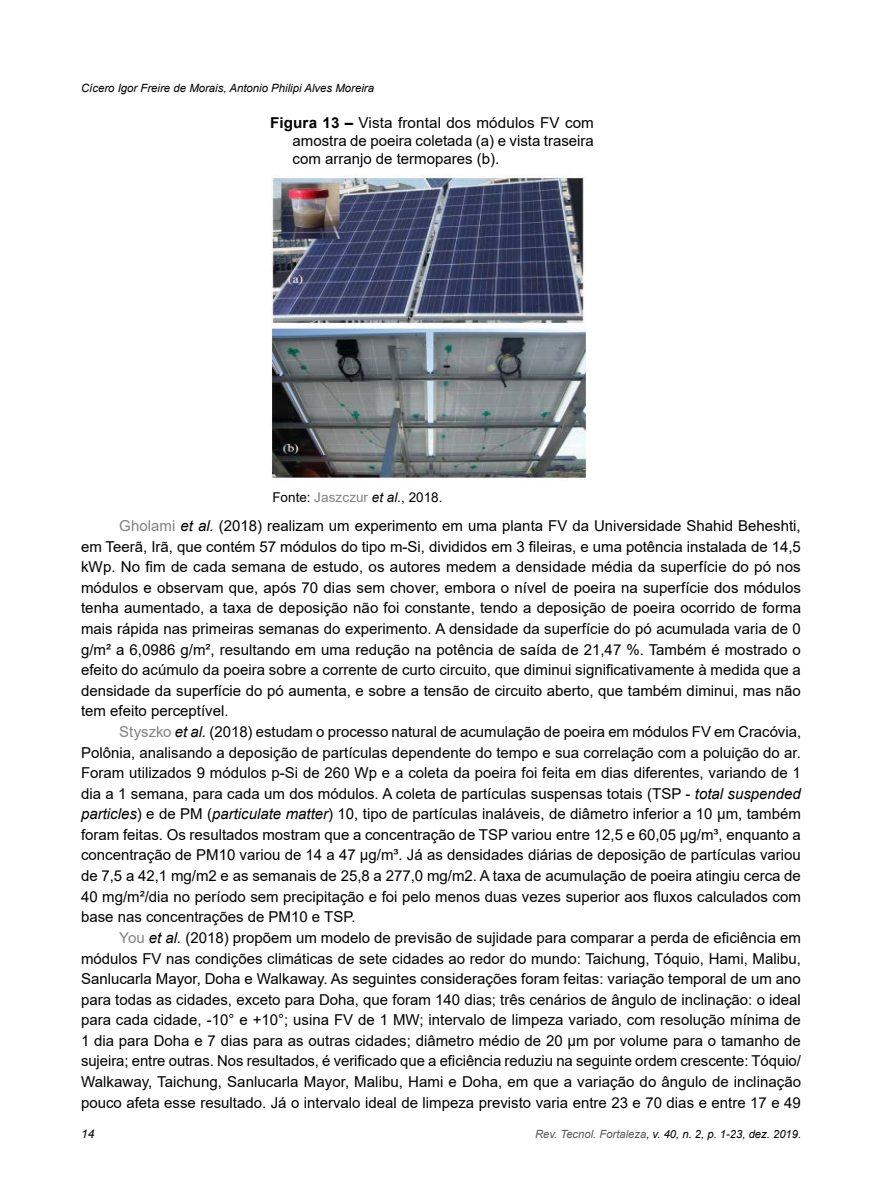
<style>
.page{position:relative;width:882px;height:1188px;background:#fff}
.page>*{position:absolute;margin:0;border:0;box-sizing:border-box;transform-origin:0 0}
.TEXTO{font:15px/20.5px "Arial";color:#000;text-align:justify}
.Figura{font:15px/18px "Arial";color:#000;text-align:justify}
.legenda{font:13.5px "Arial";color:#000}
.t1{font:italic 12px "Arial";color:#000}
.t2{font:italic 11.4px "Arial";color:#000}
.t3{font:italic 11.25px "Arial";color:#000}
.s1{font-weight:700}
.s2{color:#808285}
.s3{font-style:italic}
.s4{color:#58595b}
</style>
<div class="page">
<img style="left:270px;top:174px;width:316px;height:305px">
<p class="t2" style="left:81px;top:81px;width:295px">Cícero Igor Freire de Morais, Antonio Philipi Alves Moreira</p>
<p class="Figura" style="left:292px;top:113px;width:303px;text-indent:-22px"><span class="s1">Figura 13 –</span> Vista frontal dos módulos FV com amostra de poeira coletada (a) e vista traseira com arranjo de termopares (b).</p>
<p class="legenda" style="left:272px;top:488px;width:172px">Fonte: <span class="s2">Jaszczur</span> <span class="s3">et al.</span>, 2018.</p>
<p class="TEXTO" style="left:81px;top:516px;width:722px;text-indent:38px"><span class="s2">Gholami</span> <span class="s3">et al.</span> (2018) realizam um experimento em uma planta FV da Universidade Shahid Beheshti, em Teerã, Irã, que contém 57 módulos do tipo m-Si, divididos em 3 fileiras, e uma potência instalada de 14,5 kWp. No fim de cada semana de estudo, os autores medem a densidade média da superfície do pó nos módulos e observam que, após 70 dias sem chover, embora o nível de poeira na superfície dos módulos tenha aumentado, a taxa de deposição não foi constante, tendo a deposição de poeira ocorrido de forma mais rápida nas primeiras semanas do experimento. A densidade da superfície do pó acumulada varia de 0 g/m² a 6,0986 g/m², resultando em uma redução na potência de saída de 21,47 %. Também é mostrado o efeito do acúmulo da poeira sobre a corrente de curto circuito, que diminui significativamente à medida que a densidade da superfície do pó aumenta, e sobre a tensão de circuito aberto, que também diminui, mas não tem efeito perceptível.</p>
<p class="TEXTO" style="left:81px;top:722px;width:722px;text-indent:38px"><span class="s2">Styszko</span> <span class="s3">et al.</span> (2018) estudam o processo natural de acumulação de poeira em módulos FV em Cracóvia, Polônia, analisando a deposição de partículas dependente do tempo e sua correlação com a poluição do ar.<br>Foram utilizados 9 módulos p-Si de 260 Wp e a coleta da poeira foi feita em dias diferentes, variando de 1 dia a 1 semana, para cada um dos módulos. A coleta de partículas suspensas totais (TSP - <span class="s3">total suspended particles</span>) e de PM (<span class="s3">particulate matter</span>) 10, tipo de partículas inaláveis, de diâmetro inferior a 10 µm, também foram feitas. Os resultados mostram que a concentração de TSP variou entre 12,5 e 60,05 μg/m³, enquanto a concentração de PM10 variou de 14 a 47 μg/m³. Já as densidades diárias de deposição de partículas variou de 7,5 a 42,1 mg/m2 e as semanais de 25,8 a 277,0 mg/m2. A taxa de acumulação de poeira atingiu cerca de 40 mg/m²/dia no período sem precipitação e foi pelo menos duas vezes superior aos fluxos calculados com base nas concentrações de PM10 e TSP.</p>
<p class="TEXTO" style="left:81px;top:927px;width:722px;text-indent:38px"><span class="s2">You</span> <span class="s3">et al.</span> (2018) propõem um modelo de previsão de sujidade para comparar a perda de eficiência em módulos FV nas condições climáticas de sete cidades ao redor do mundo: Taichung, Tóquio, Hami, Malibu, Sanlucarla Mayor, Doha e Walkaway. As seguintes considerações foram feitas: variação temporal de um ano para todas as cidades, exceto para Doha, que foram 140 dias; três cenários de ângulo de inclinação: o ideal para cada cidade, -10° e +10°; usina FV de 1 MW; intervalo de limpeza variado, com resolução mínima de 1 dia para Doha e 7 dias para as outras cidades; diâmetro médio de 20 μm por volume para o tamanho de sujeira; entre outras. Nos resultados, é verificado que a eficiência reduziu na seguinte ordem crescente: Tóquio/ Walkaway, Taichung, Sanlucarla Mayor, Malibu, Hami e Doha, em que a variação do ângulo de inclinação pouco afeta esse resultado. Já o intervalo ideal de limpeza previsto varia entre 23 e 70 dias e entre 17 e 49</p>
<p class="t1" style="left:81px;top:1126px;width:15px">14</p>
<p class="t3" style="left:535px;top:1127px;width:268px"><span class="s4">Rev. Tecnol. Fortaleza</span>, v. 40, n. 2, p. 1-23, dez. 2019.</p>
</div>
